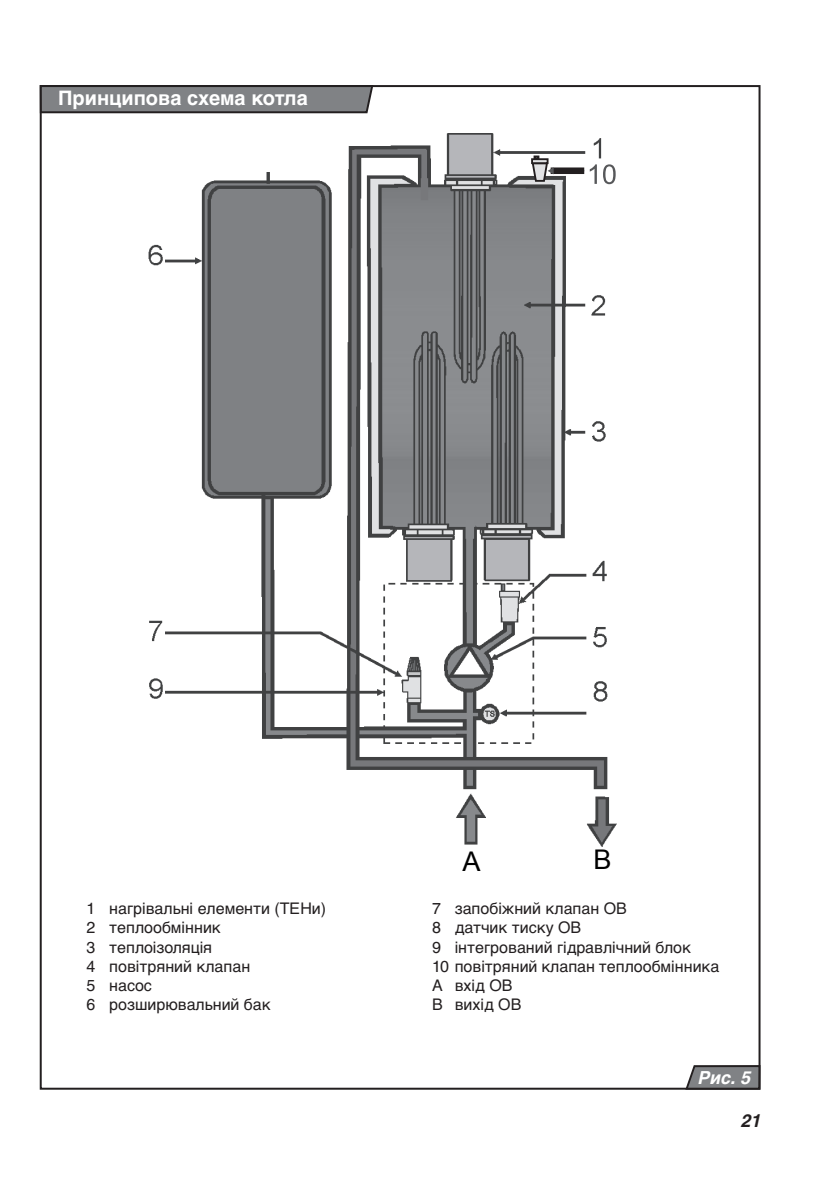
<style>
.page{position:relative;width:840px;height:1191px;background:#fff}
.page>*{position:absolute;margin:0;border:0;box-sizing:border-box;transform-origin:0 0}
.t1{font:27.2px "Arial";color:#000}
.t2{font:700 20px "Helvetica Cyr";color:#fff}
.t3{font:italic 700 18px "Helvetica Cyr";color:#fff}
.t4{font:italic 700 18px "Helvetica CE";color:#231f20}
.t5{font:16px/19.2px "Helvetica Cyr Upright";color:#231f20}
.s1{font-family:"Helvetica CE"}
</style>
<div class="page">
<svg style="left:683px;top:1064px;width:78px;height:26px;background:#7d7e80"></svg>
<svg style="left:39px;top:85px;width:335px;height:29px;background:#76777a"></svg>
<img style="left:149px;top:133px;width:467px;height:713px">
<div style="left:550px;top:167px;width:34px;height:7px;background:#231f20"></div>
<svg style="left:589px;top:164px;width:7px;height:20px"></svg>
<svg style="left:602px;top:164px;width:13px;height:20px"></svg>
<svg style="left:530px;top:155px;width:23px;height:28px"></svg>
<p class="t2" style="left:58px;top:90px;width:251px">Принципова схема котла</p>
<h1 class="t1" style="left:462px;top:846px;width:20px">A</h1>
<h1 class="t1" style="left:593px;top:844px;width:20px">B</h1>
<p class="t5" style="left:86px;top:899px;width:241px">1 нагрівальні елементи (ТЕНи)<br>2 теплообмінник<br>3 теплоізоляція<br>4 повітряний клапан<br>5 насос<br>6 розширювальний бак</p>
<p class="t5" style="left:432px;top:899px;width:289px">7 запобіжний клапан ОВ<br>8 датчик тиску ОВ<br>9 інтегрований гідравлічний блок<br>10 повітряний клапан теплообмінника<br>A вхід ОВ<br>B вихід ОВ</p>
<p class="t3" style="left:696px;top:1071px;width:58px">Рис. <span class="s1">5</span></p>
<p class="t4" style="left:740px;top:1109px;width:22px">21</p>
</div>
